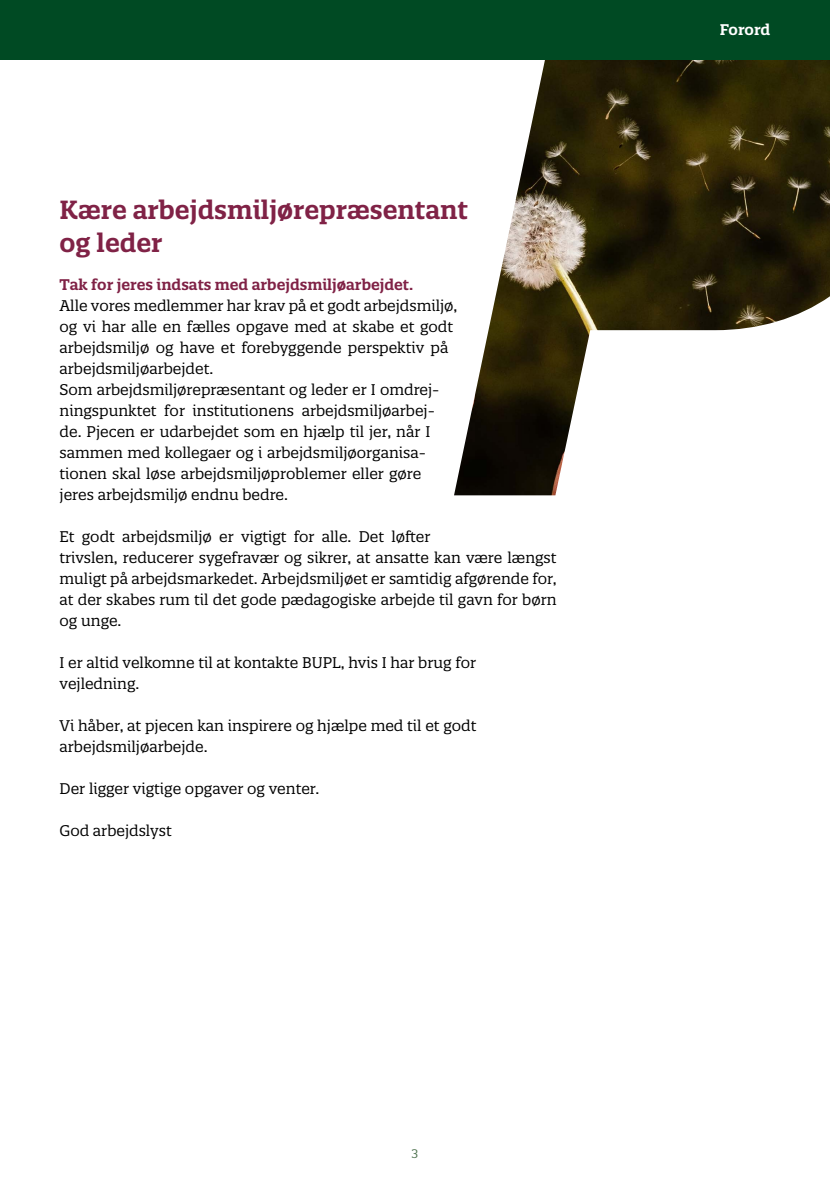
<style>
.page{position:relative;width:830px;height:1191px;background:#fff}
.page>*{position:absolute;margin:0;border:0;box-sizing:border-box;transform-origin:0 0}
.t1{font:600 25.5px/33px "Quatro Slab";color:#802246}
.t2{font:15px/21px "Quatro Slab";color:#000}
.t3{font:600 15px "Quatro Slab";color:#802246}
.t4{font:600 15px "Quatro Slab";letter-spacing:-.005em;color:#fff}
.t5{font:12px "Quatro Slab";color:#4e724f}
</style>
<div class="page">
<img style="left:454px;top:60px;width:375px;height:435px">
<div style="left:0;top:0;width:829px;height:60px;background:#004a23"></div>
<h1 class="t1" style="left:60px;top:193px;width:410px">Kære arbejdsmiljørepræsentant og leder</h1>
<p class="t3" style="left:60px;top:275px;width:355px">Tak for jeres indsats med arbejdsmiljøarbejdet.</p>
<p class="t2" style="left:60px;top:295px;width:399px">Alle vores medlemmer har krav på et godt arbejdsmiljø, og vi har alle en fælles opgave med at skabe et godt arbejdsmiljø og have et forebyggende perspektiv på arbejdsmiljøarbejdet.<br>Som arbejdsmiljørepræsentant og leder er I omdrej&shy;ningspunktet for institutionens arbejdsmiljøarbej&shy;de. Pjecen er udarbejdet som en hjælp til jer, når I sammen med kollegaer og i arbejdsmiljøorganisa&shy;tionen skal løse arbejdsmiljøproblemer eller gøre jeres arbejdsmiljø endnu bedre.</p>
<p class="t2" style="left:60px;top:526px;width:498px">Et godt arbejdsmiljø er vigtigt for alle. Det løfter<br>trivslen, reducerer sygefravær og sikrer, at ansatte kan være længst muligt på arbejdsmarkedet. Arbejdsmiljøet er samtidig afgørende for, at der skabes rum til det gode pædagogiske arbejde til gavn for børn og unge.</p>
<p class="t2" style="left:60px;top:652px;width:418px">I er altid velkomne til at kontakte BUPL, hvis I har brug for vejledning.</p>
<p class="t2" style="left:60px;top:715px;width:418px">Vi håber, at pjecen kan inspirere og hjælpe med til et godt arbejdsmiljøarbejde.</p>
<p class="t2" style="left:60px;top:778px;width:261px">Der ligger vigtige opgaver og venter.</p>
<p class="t2" style="left:60px;top:820px;width:114px">God arbejdslyst</p>
<p class="t5" style="left:411px;top:1145px;width:8px">3</p>
<p class="t4" style="left:719px;top:20px;width:52px">Forord</p>
</div>
